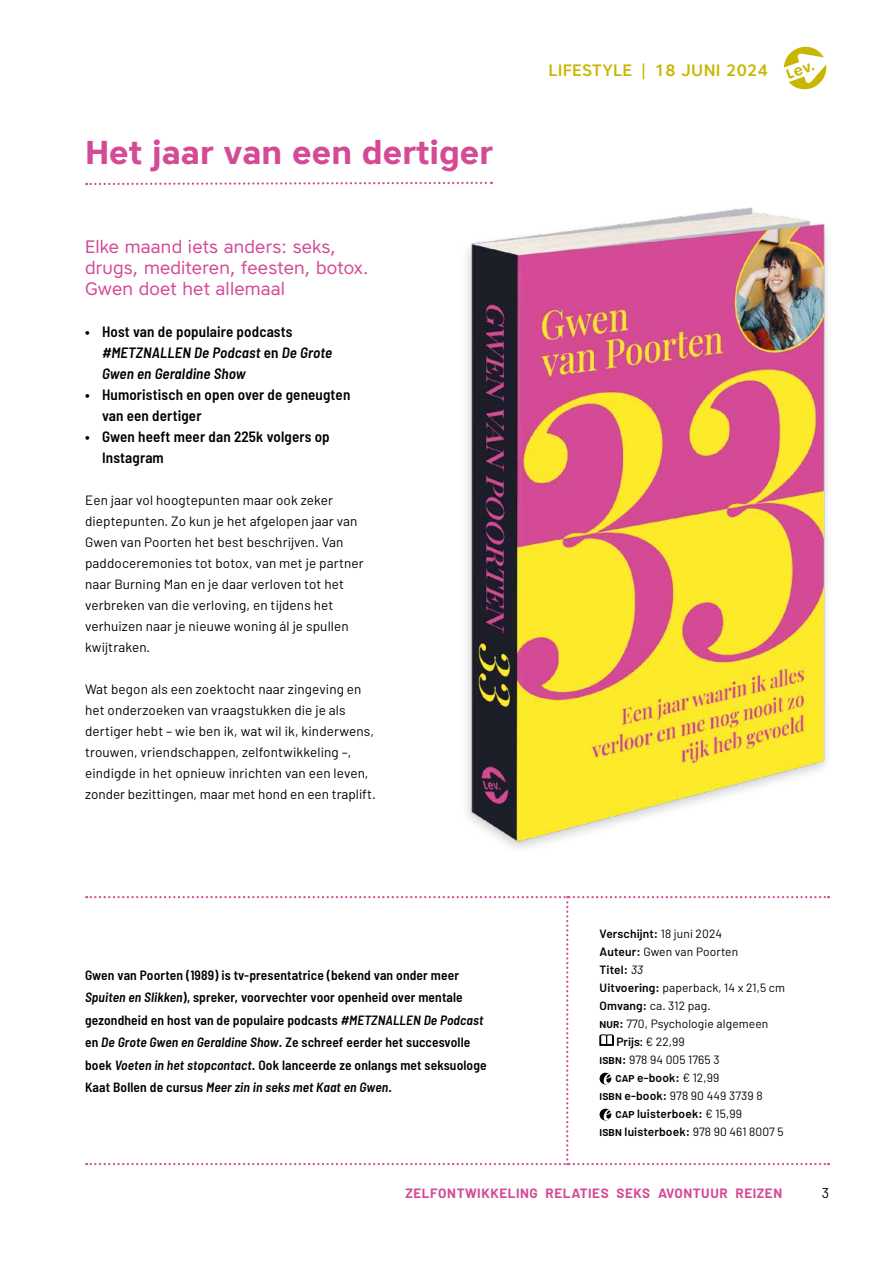
<style>
.page{position:relative;width:893px;height:1263px;background:#fff}
.page>*{position:absolute;margin:0;border:0;box-sizing:border-box;transform-origin:0 0}
.t1{font:700 33px "Core Sans A65";color:#d44a94}
.t2{font:18px/21px "Core Sans A45";letter-spacing:.01em;color:#d44a94}
.t3{font:500 16.5px "Core Sans A55";letter-spacing:.02em;color:#c8b700}
.t4{font:600 semi-condensed 15px/21px "Barlow";letter-spacing:.01em;color:#000}
.t5{font:italic 600 semi-condensed 15px/21px "Barlow";letter-spacing:.01em;color:#000}
.t6{font:14.25px "Barlow";color:#000}
.t7{font:13.5px/21px "Barlow";letter-spacing:.01em;color:#000}
.t8{font:600 semi-condensed 13.5px/22.5px "Barlow";letter-spacing:.01em;color:#000}
.t9{font:700 13.5px "Barlow";letter-spacing:.04em;color:#d44a94}
.t10{font:12px "Barlow";letter-spacing:.01em;color:#000}
.t11{font:600 12px "Barlow";letter-spacing:.01em;color:#000}
.s1{font-style:normal}
.s2{font-style:italic}
.s3{font-weight:400}
.s4{font-weight:600}
.s5{font-weight:400;font-style:italic}
.s6{font-family:"Korb";font-weight:700}
</style>
<div class="page">
<svg style="left:784px;top:46px;width:43px;height:44px"></svg>
<svg style="left:86px;top:181px;width:406px;height:5px"></svg>
<svg style="left:86px;top:896px;width:743px;height:269px"></svg>
<img style="left:466px;top:207px;width:361px;height:642px">
<h1 class="t1" style="left:85px;top:131px;width:410px">Het jaar van een dertiger</h1>
<h2 class="t2" style="left:85px;top:236px;width:285px">Elke maand iets anders: seks, drugs, mediteren, feesten, botox.<br>Gwen doet het allemaal</h2>
<p class="t5" style="left:102px;top:321px;width:232px;text-indent:-17px"><span class="s1">• Host van de populaire podcasts </span>#METZNALLEN De Podcast <span class="s1">en</span> De Grote<br>Gwen en Geraldine Show</p>
<p class="t4" style="left:102px;top:384px;width:250px;text-indent:-17px">• Humoristisch en open over de geneugten van een dertiger</p>
<p class="t4" style="left:102px;top:426px;width:229px;text-indent:-17px">• Gwen heeft meer dan 225k volgers op<br>Instagram</p>
<p class="t7" style="left:85px;top:489px;width:280px">Een jaar vol hoogtepunten maar ook zeker dieptepunten. Zo kun je het afgelopen jaar van Gwen van Poorten het best beschrijven. Van paddoceremonies tot botox, van met je partner naar Burning Man en je daar verloven tot het verbreken van die verloving, en tijdens het verhuizen naar je nieuwe woning ál je spullen kwijtraken.</p>
<p class="t7" style="left:85px;top:678px;width:292px">Wat begon als een zoektocht naar zingeving en het onderzoeken van vraagstukken die je als dertiger hebt – wie ben ik, wat wil ik, kinderwens, trouwen, vriendschappen, zelfontwikkeling –, eindigde in het opnieuw inrichten van een leven, zonder bezittingen, maar met hond en een traplift.</p>
<p class="t3" style="left:548px;top:59px;width:221px">LIFESTYLE | 18 JUNI 2024</p>
<p class="t8" style="left:85px;top:963px;width:403px">Gwen van Poorten (1989) is tv-presentatrice (bekend van onder meer <span class="s2">Spuiten en Slikken</span>), spreker, voorvechter voor openheid over mentale gezondheid en host van de populaire podcasts <span class="s2">#METZNALLEN De Podcast </span>en <span class="s2">De Grote Gwen en Geraldine Show</span>. Ze schreef eerder het succesvolle boek <span class="s2">Voeten in het stopcontact</span>. Ook lanceerde ze onlangs met seksuologe Kaat Bollen de cursus <span class="s2">Meer zin in seks met Kaat en Gwen</span>.</p>
<p class="t11" style="left:600px;top:926px;width:124px">Verschijnt: <span class="s3">18 juni 2024</span></p>
<p class="t10" style="left:600px;top:944px;width:140px"><span class="s4">Auteur:</span> Gwen van Poorten</p>
<p class="t11" style="left:600px;top:962px;width:45px">Titel: <span class="s5">33</span></p>
<p class="t10" style="left:600px;top:980px;width:187px"><span class="s4">Uitvoering:</span> paperback, 14 x 21,5 cm</p>
<p class="t10" style="left:600px;top:998px;width:113px"><span class="s4">Omvang:</span> ca. 312 pag.</p>
<p class="t10" style="left:600px;top:1016px;width:170px"><span class="s4">nur:</span> 770, Psychologie algemeen</p>
<p class="t10" style="left:616px;top:1034px;width:70px"><span class="s4">Prijs</span><span class="s6">:</span> € 22,99</p>
<p class="t10" style="left:600px;top:1052px;width:122px"><span class="s4">isbn:</span> 978 94 005 1765 3</p>
<p class="t11" style="left:615px;top:1070px;width:106px">cap e-book: <span class="s3">€ 12,99</span></p>
<p class="t10" style="left:600px;top:1088px;width:164px"><span class="s4">isbn e-book:</span> 978 90 449 3739 8</p>
<p class="t11" style="left:615px;top:1106px;width:128px">cap luisterboek: <span class="s3">€ 15,99</span></p>
<p class="t11" style="left:600px;top:1124px;width:186px">isbn luisterboek: <span class="s3">978 90 461 8007 5</span></p>
<p class="t9" style="left:405px;top:1185px;width:378px">ZELFONTWIKKELING RELATIES SEKS AVONTUUR REIZEN</p>
<p class="t6" style="left:822px;top:1184px;width:9px">3</p>
</div>
